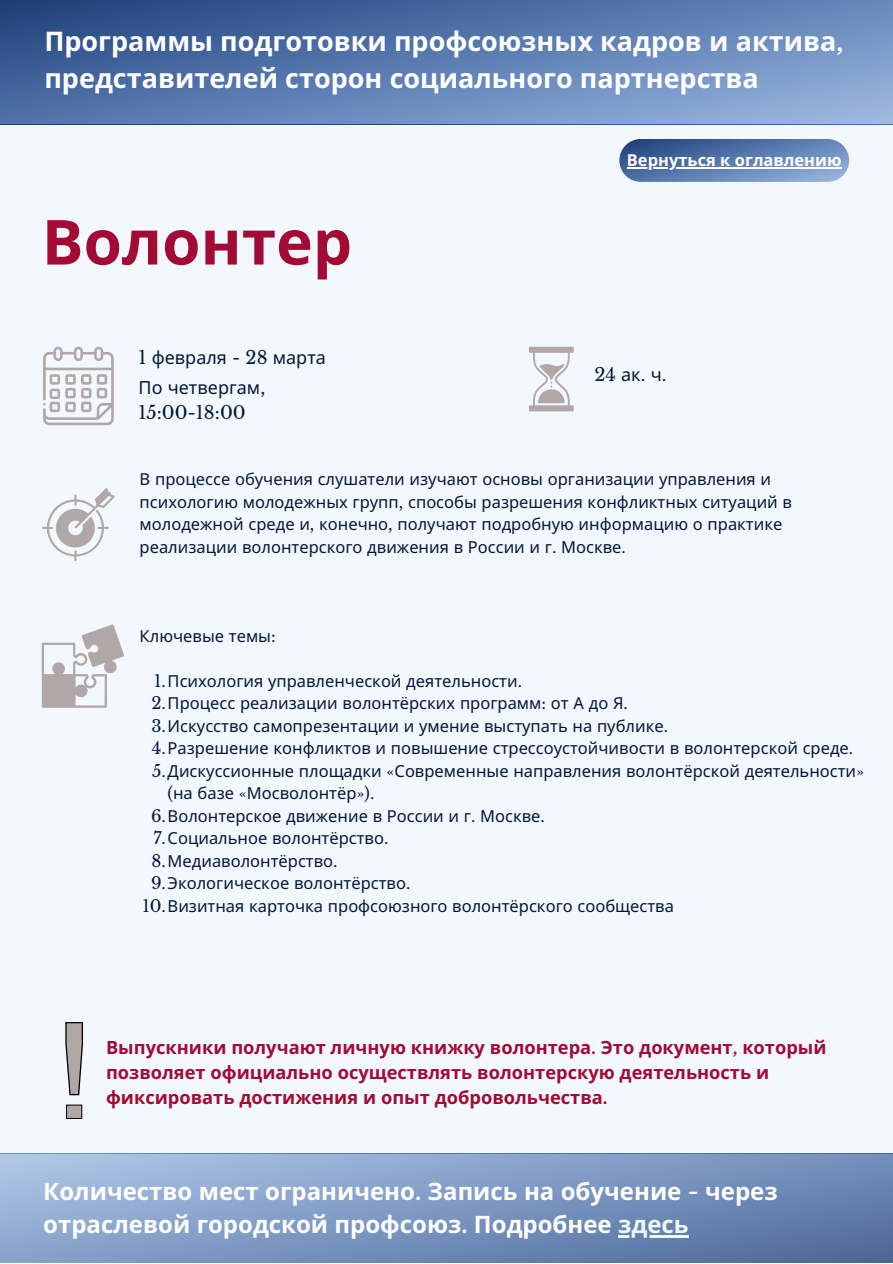
<style>
.page{position:relative;width:893px;height:1264px;background:#fff}
.page>*{position:absolute;margin:0;border:0;box-sizing:border-box;transform-origin:0 0}
.t1{font:700 62.1px "Noto Sans";color:#a30a34}
.t2{font:700 27px/37px "Noto Sans";color:#fff}
.t3{font:700 24px/32.5px "Noto Sans";color:#fff}
.t4{font:700 18.3px/24.8px "Noto Sans";color:#a30a34}
.t5{font:18px "Noto Sans";color:#031739}
.t6{font:18px "Libre Baskerville";color:#031739}
.t7{font:16.5px/22.5px "Noto Sans";color:#031739}
.t8{font:700 16.5px "Noto Sans";color:#fff}
.s1{font-family:"Libre Baskerville"}
.s2{font-family:"Noto Sans"}
.s3{color:#eef8ff}
</style>
<div class="page">
<div style="left:0;top:0;width:892px;height:1262px;background:#f3f8ff"></div>
<svg style="left:42px;top:624px;width:82px;height:83px"></svg>
<svg style="left:0;top:0;width:892px;height:124px;background:#5b7cb0"></svg>
<svg style="left:43px;top:347px;width:71px;height:78px"></svg>
<svg style="left:529px;top:347px;width:44px;height:64px"></svg>
<svg style="left:42px;top:488px;width:73px;height:73px"></svg>
<svg style="left:619px;top:139px;width:230px;height:43px;background:#5e7eb0"></svg>
<hr style="left:627px;top:167px;width:214px;height:1px;background:#fff">
<svg style="left:0;top:1153px;width:892px;height:109px;background:#7d98c1"></svg>
<hr style="left:618px;top:1235px;width:70px;height:2px;background:#eef8ff">
<div style="left:67px;top:1105px;width:15px;height:13px;background:#b2a7a7"></div>
<div style="left:66px;top:1104px;width:16px;height:14px;border:1px solid #000"></div>
<svg style="left:65px;top:1022px;width:18px;height:73px"></svg>
<p class="t2" style="left:44px;top:22px;width:800px">Программы подготовки профсоюзных кадров и актива<span class="s1">, </span>представителей сторон социального партнерства</p>
<p class="t1" style="left:42px;top:198px;width:312px">Волонтер</p>
<p class="t5" style="left:138px;top:345px;width:189px"><span class="s1">1</span> февраля <span class="s1">- 28</span> марта</p>
<p class="t5" style="left:138px;top:375px;width:128px">По четвергам<span class="s1">,</span></p>
<p class="t6" style="left:138px;top:401px;width:109px">15:00-18:00</p>
<p class="t8" style="left:627px;top:148px;width:216px">Вернуться к оглавлению</p>
<p class="t6" style="left:594px;top:363px;width:74px">24 <span class="s2">ак</span>. <span class="s2">ч</span>.</p>
<p class="t7" style="left:140px;top:467px;width:654px">В процессе обучения слушатели изучают основы организации управления и психологию молодежных групп<span class="s1">,</span> способы разрешения конфликтных ситуаций в молодежной среде и<span class="s1">,</span> конечно<span class="s1">,</span> получают подробную информацию о практике реализации волонтерского движения в России и г<span class="s1">.</span> Москве<span class="s1">.</span></p>
<p class="t7" style="left:140px;top:624px;width:138px">Ключевые темы<span class="s1">:</span></p>
<p class="t7" style="left:154px;top:669px;width:369px"><span class="s1">1.</span>Психология управленческой деятельности<span class="s1">.</span></p>
<p class="t7" style="left:151px;top:691px;width:478px"><span class="s1">2.</span>Процесс реализации волонтёрских программ<span class="s1">:</span> от А до Я<span class="s1">.</span></p>
<p class="t7" style="left:151px;top:714px;width:518px"><span class="s1">3.</span>Искусство самопрезентации и умение выступать на публике<span class="s1">.</span></p>
<p class="t7" style="left:152px;top:736px;width:702px"><span class="s1">4.</span>Разрешение конфликтов и повышение стрессоустойчивости в волонтерской среде<span class="s1">.</span></p>
<p class="t7" style="left:168px;top:759px;width:698px;text-indent:-15px"><span class="s1">5.</span>Дискуссионные площадки <span class="s1">«</span>Современные направления волонтёрской деятельности<span class="s1">» (</span>на базе <span class="s1">«</span>Мосволонтёр<span class="s1">»).</span></p>
<p class="t7" style="left:151px;top:804px;width:395px"><span class="s1">6.</span>Волонтерское движение в России и г<span class="s1">.</span> Москве<span class="s1">.</span></p>
<p class="t7" style="left:153px;top:826px;width:236px"><span class="s1">7.</span>Социальное волонтёрство<span class="s1">.</span></p>
<p class="t7" style="left:152px;top:849px;width:187px"><span class="s1">8.</span>Медиаволонтёрство<span class="s1">.</span></p>
<p class="t7" style="left:151px;top:871px;width:261px"><span class="s1">9.</span>Экологическое волонтёрство<span class="s1">.</span></p>
<p class="t7" style="left:142px;top:894px;width:533px"><span class="s1">10.</span>Визитная карточка профсоюзного волонтёрского сообщества</p>
<p class="t4" style="left:106px;top:1034px;width:722px">Выпускники получают личную книжку волонтера<span class="s1">.</span> Это документ<span class="s1">,</span> который позволяет официально осуществлять волонтерскую деятельность и фиксировать достижения и опыт добровольчества<span class="s1">.</span></p>
<p class="t3" style="left:43px;top:1174px;width:735px">Количество мест ограничено<span class="s1">.</span> Запись на обучение <span class="s1">-</span> через отраслевой городской профсоюз<span class="s1">.</span> Подробнее <span class="s3">здесь</span></p>
</div>
